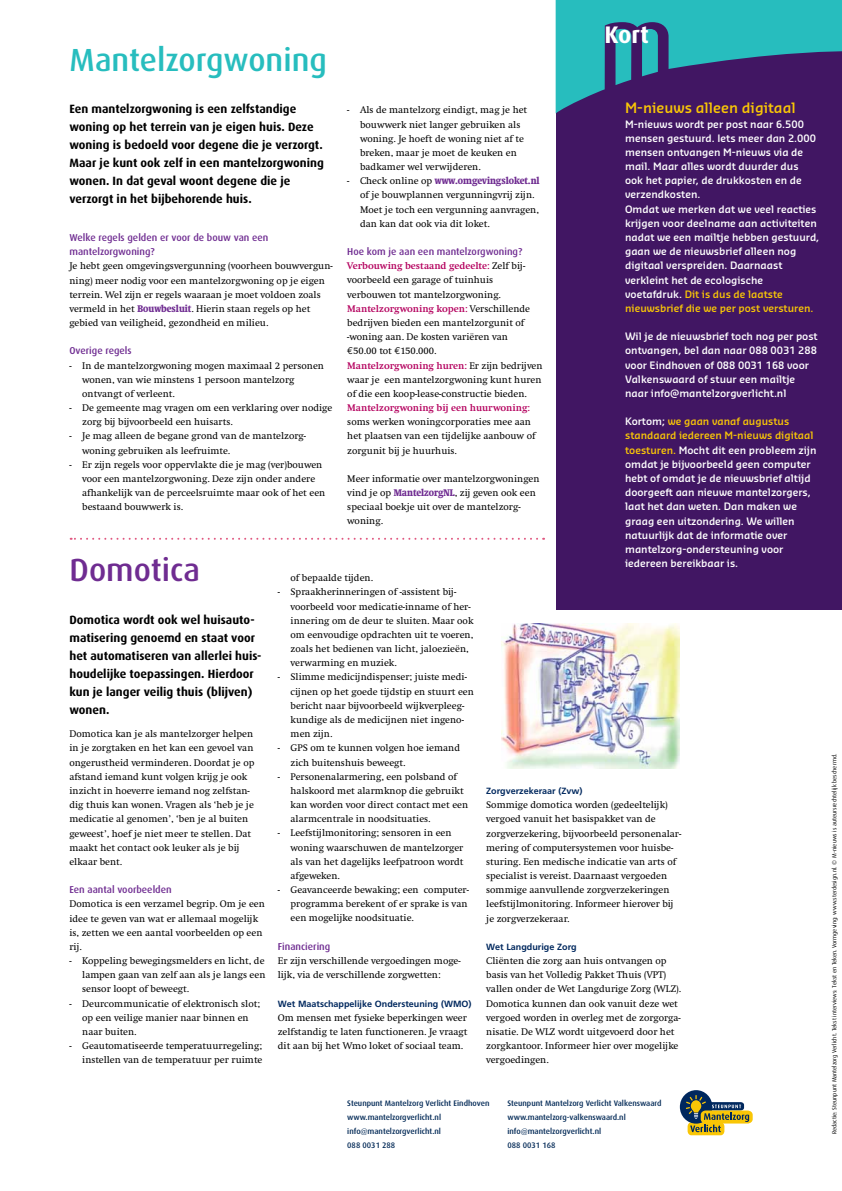
<style>
.page{position:relative;width:842px;height:1191px;background:#fff}
.page>*{position:absolute;margin:0;border:0;box-sizing:border-box;transform-origin:0 0}
.t1{font:500 32px "Dax";color:#27bdbe}
.t2{font:500 32px "Dax";color:#6f2c91}
.t3{font:700 24px "Dax";color:#fff}
.t4{font:600 14px "Sansa";color:#f9c606}
.t5{font:700 12px/18px "Dax";color:#000}
.t6{font:10px/14.2px "Swift";color:#000}
.t7{font:600 10px/14.2px "Sansa";color:#fff}
.t8{font:500 10px/14.2px "Dax";color:#6f2c91}
.t9{font:700 10px "Swift";color:#b4005e}
.t10{font:700 9px "Frutiger";color:#00285e}
.t11{font:500 8px/14.2px "Dax";color:#002855}
.t12{font:6px "Dax";color:#000}
.s1{font-weight:700;font-stretch:condensed;color:#6f2c91}
.s2{color:#f9c606}
.s3{font-weight:700;color:#b4005e}
.s4{font-family:"Euro Mono"}
</style>
<div class="page">
<div style="left:556px;top:0;width:286px;height:609px;background:#411663"></div>
<svg style="left:556px;top:0;width:285px;height:113px"></svg>
<hr style="left:841px;top:0;width:1px;height:595px;background:#5e656c">
<div style="left:680px;top:1090px;width:32px;height:33px;background:#00285e;border-radius:50%"></div>
<svg style="left:686px;top:1095px;width:67px;height:40px"></svg>
<svg style="left:71px;top:538px;width:466px;height:2px"></svg>
<img style="left:502px;top:624px;width:178px;height:145px">
<h2 class="t3" style="left:604px;top:21px;width:46px">Kort</h2>
<h1 class="t1" style="left:69px;top:42px;width:259px">Mantelzorgwoning</h1>
<p class="t5" style="left:69px;top:100px;width:256px">Een mantelzorgwoning is een zelfstandige woning op het terrein van je eigen huis. Deze woning is bedoeld voor degene die je verzorgt.<br>Maar je kunt ook zelf in een mantelzorgwoning wonen. In dat geval woont degene die je verzorgt in het bijbehorende huis.</p>
<p class="t8" style="left:69px;top:230px;width:201px">Welke regels gelden er voor de bouw van een mantelzorgwoning?</p>
<p class="t6" style="left:69px;top:259px;width:265px">Je hebt geen omgevingsvergunning (voorheen bouwvergun&shy;ning) meer nodig voor een mantelzorgwoning op je eigen terrein. Wel zijn er regels waaraan je moet voldoen zoals vermeld in het <span class="s1">Bouwbesluit</span>. Hierin staan regels op het gebied van veiligheid, gezondheid en milieu.</p>
<p class="t8" style="left:69px;top:344px;width:64px">Overige regels</p>
<p class="t6" style="left:82px;top:358px;width:243px;text-indent:-13px">- In de mantelzorgwoning mogen maximaal 2 personen wonen, van wie minstens 1 persoon mantelzorg ontvangt of verleent.</p>
<p class="t6" style="left:82px;top:401px;width:252px;text-indent:-13px">- De gemeente mag vragen om een verklaring over nodige zorg bij bijvoorbeeld een huisarts.</p>
<p class="t6" style="left:82px;top:429px;width:225px;text-indent:-13px">- Je mag alleen de begane grond van de mantelzorg&shy;woning gebruiken als leefruimte.</p>
<p class="t6" style="left:82px;top:458px;width:245px;text-indent:-13px">- Er zijn regels voor oppervlakte die je mag (ver)bouwen voor een mantelzorgwoning. Deze zijn onder andere afhankelijk van de perceelsruimte maar ook of het een bestaand bouwwerk is.</p>
<h3 class="t4" style="left:625px;top:99px;width:172px">M-nieuws alleen digitaal</h3>
<p class="t7" style="left:625px;top:116px;width:196px">M-nieuws wordt per post naar 6.500 mensen gestuurd. Iets meer dan 2.000 mensen ontvangen M-nieuws via de mail. Maar alles wordt duurder dus<br>ook het papier, de drukkosten en de verzendkosten.<br>Omdat we merken dat we veel reacties krijgen voor deelname aan activiteiten nadat we een mailtje hebben gestuurd, gaan we de nieuwsbrief alleen nog digitaal verspreiden. Daarnaast verkleint het de ecologische voetafdruk. <span class="s2">Dit is dus de laatste nieuwsbrief die we per post versturen.</span></p>
<p class="t7" style="left:625px;top:329px;width:194px">Wil je de nieuwsbrief toch nog per post ontvangen, bel dan naar 088 0031 288 voor Eindhoven of 088 0031 168 voor Valkenswaard of stuur een mailtje naar info@mantelzorgverlicht.nl</p>
<p class="t7" style="left:625px;top:414px;width:193px">Kortom; <span class="s2">we gaan vanaf augustus standaard iedereen M-nieuws digitaal toesturen.</span> Mocht dit een probleem zijn omdat je bijvoorbeeld geen computer hebt of omdat je de nieuwsbrief altijd doorgeeft aan nieuwe mantelzorgers, laat het dan weten. Dan maken we graag een uitzondering. We willen natuurlijk dat de informatie over mantelzorg-ondersteuning voor iedereen bereikbaar is.</p>
<p class="t6" style="left:360px;top:103px;width:169px;text-indent:-13px">- Als de mantelzorg eindigt, mag je het bouwwerk niet langer gebruiken als woning. Je hoeft de woning niet af te breken, maar je moet de keuken en badkamer wel verwijderen.</p>
<p class="t6" style="left:360px;top:174px;width:181px;text-indent:-13px">- Check online op <span class="s1">www.omgevingsloket.nl </span>of je bouwplannen vergunningvrij zijn.<br>Moet je toch een vergunning aanvragen, dan kan dat ook via dit loket.</p>
<p class="t8" style="left:347px;top:245px;width:176px">Hoe kom je aan een mantelzorgwoning?</p>
<p class="t6" style="left:347px;top:259px;width:197px"><span class="s3">Verbouwing bestaand gedeelte:</span> Zelf bij&shy;voorbeeld een garage of tuinhuis verbouwen tot mantelzorgwoning.<br><span class="s3">Mantelzorgwoning kopen:</span> Verschillende bedrijven bieden een mantelzorgunit of -woning aan. De kosten variëren van<br><span class="s4">e</span>50.00 tot <span class="s4">e</span>150.000.<br><span class="s3">Mantelzorgwoning huren:</span> Er zijn bedrijven waar je een mantelzorgwoning kunt huren of die een koop-lease-constructie bieden.</p>
<p class="t9" style="left:347px;top:402px;width:184px">Mantelzorgwoning bij een huurwoning:</p>
<p class="t6" style="left:347px;top:415px;width:190px">soms werken woningcorporaties mee aan het plaatsen van een tijdelijke aanbouw of zorgunit bij je huurhuis.</p>
<p class="t6" style="left:347px;top:472px;width:194px">Meer informatie over mantelzorgwoningen vind je op <span class="s1">MantelzorgNL</span>, zij geven ook een speciaal boekje uit over de mantelzorg&shy;woning.</p>
<h1 class="t2" style="left:70px;top:552px;width:132px">Domotica</h1>
<p class="t5" style="left:69px;top:611px;width:194px">Domotica wordt ook wel huisauto&shy;matisering genoemd en staat voor het automatiseren van allerlei huis&shy;houdelijke toepassingen. Hierdoor kun je langer veilig thuis (blijven) wonen.</p>
<p class="t6" style="left:69px;top:727px;width:186px">Domotica kan je als mantelzorger helpen in je zorgtaken en het kan een gevoel van ongerustheid verminderen. Doordat je op afstand iemand kunt volgen krijg je ook inzicht in hoeverre iemand nog zelfstan&shy;dig thuis kan wonen. Vragen als ‘heb je je medicatie al genomen’, ‘ben je al buiten geweest’, hoef je niet meer te stellen. Dat maakt het contact ook leuker als je bij elkaar bent.</p>
<p class="t8" style="left:69px;top:882px;width:104px">Een aantal voorbeelden</p>
<p class="t6" style="left:69px;top:897px;width:197px">Domotica is een verzamel begrip. Om je een idee te geven van wat er allemaal mogelijk is, zetten we een aantal voorbeelden op een rij.</p>
<p class="t6" style="left:82px;top:954px;width:185px;text-align:justify;text-indent:-13px">- Koppeling bewegingsmelders en licht, de lampen gaan van zelf aan als je langs een sensor loopt of beweegt.</p>
<p class="t6" style="left:82px;top:996px;width:180px;text-indent:-13px">- Deurcommunicatie of elektronisch slot; op een veilige manier naar binnen en naar buiten.</p>
<p class="t6" style="left:69px;top:1039px;width:194px;text-align:right">- Geautomatiseerde temperatuurregeling; instellen van de temperatuur per ruimte</p>
<p class="t6" style="left:291px;top:571px;width:84px">of bepaalde tijden.</p>
<p class="t6" style="left:291px;top:585px;width:184px;text-indent:-13px">- Spraakherinneringen of -assistent bij&shy;voorbeeld voor medicatie-inname of her&shy;innering om de deur te sluiten. Maar ook om eenvoudige opdrachten uit te voeren, zoals het bedienen van licht, jaloezieën, verwarming en muziek.</p>
<p class="t6" style="left:291px;top:670px;width:185px;text-indent:-13px">- Slimme medicijndispenser; juiste medi&shy;cijnen op het goede tijdstip en stuurt een bericht naar bijvoorbeeld wijkverpleeg&shy;kundige als de medicijnen niet ingeno&shy;men zijn.</p>
<p class="t6" style="left:291px;top:741px;width:171px;text-indent:-13px">- GPS om te kunnen volgen hoe iemand zich buitenshuis beweegt.</p>
<p class="t6" style="left:291px;top:769px;width:179px;text-indent:-13px">- Personenalarmering, een polsband of halskoord met alarmknop die gebruikt kan worden voor direct contact met een alarmcentrale in noodsituaties.</p>
<p class="t6" style="left:291px;top:826px;width:174px;text-indent:-13px">- Leefstijlmonitoring; sensoren in een woning waarschuwen de mantelzorger als van het dagelijks leefpatroon wordt afgeweken.</p>
<p class="t6" style="left:291px;top:883px;width:180px;text-indent:-13px">- Geavanceerde bewaking; een computer&shy;programma berekent of er sprake is van een mogelijke noodsituatie.</p>
<p class="t8" style="left:278px;top:939px;width:54px">Financiering</p>
<p class="t6" style="left:278px;top:953px;width:184px">Er zijn verschillende vergoedingen moge&shy;lijk, via de verschillende zorgwetten:</p>
<p class="t10" style="left:278px;top:998px;width:195px">Wet Maatschappelijke Ondersteuning (WMO)</p>
<p class="t6" style="left:278px;top:1010px;width:191px;text-align:justify">Om mensen met fysieke beperkingen weer zelfstandig te laten functioneren. Je vraagt dit aan bij het Wmo loket of sociaal team.</p>
<p class="t10" style="left:486px;top:785px;width:98px">Zorgverzekeraar (Zvw)</p>
<p class="t6" style="left:486px;top:798px;width:197px">Sommige domotica worden (gedeeltelijk) vergoed vanuit het basispakket van de zorgverzekering, bijvoorbeeld personenalar&shy;mering of computersystemen voor huisbe&shy;sturing. Een medische indicatie van arts of specialist is vereist. Daarnaast vergoeden sommige aanvullende zorgverzekeringen leefstijlmonitoring. Informeer hierover bij je zorgverzekeraar.</p>
<p class="t10" style="left:486px;top:941px;width:92px">Wet Langdurige Zorg</p>
<p class="t6" style="left:486px;top:954px;width:197px">Cliënten die zorg aan huis ontvangen op basis van het Volledig Pakket Thuis (VPT) vallen onder de Wet Langdurige Zorg (WLZ).<br>Domotica kunnen dan ook vanuit deze wet vergoed worden in overleg met de zorgorga&shy;nisatie. De WLZ wordt uitgevoerd door het zorgkantoor. Informeer hier over mogelijke vergoedingen.</p>
<p class="t11" style="left:347px;top:1096px;width:144px">Steunpunt Mantelzorg Verlicht Eindhoven www.mantelzorgverlicht.nl info@mantelzorgverlicht.nl<br>088 0031 288</p>
<p class="t11" style="left:507px;top:1096px;width:156px">Steunpunt Mantelzorg Verlicht Valkenswaard www.mantelzorg-valkenswaard.nl info@mantelzorgverlicht.nl<br>088 0031 168</p>
<p class="t12" style="left:831px;top:1134px;width:382px;rotate:-90deg">Redactie: Steunpunt Mantelzorg Verlicht. Tekst interviews: Tekst en Teken. Vormgeving: www.sterdesign.nl. © M-nieuws is auteursrechtelijk beschermd.</p>
</div>
